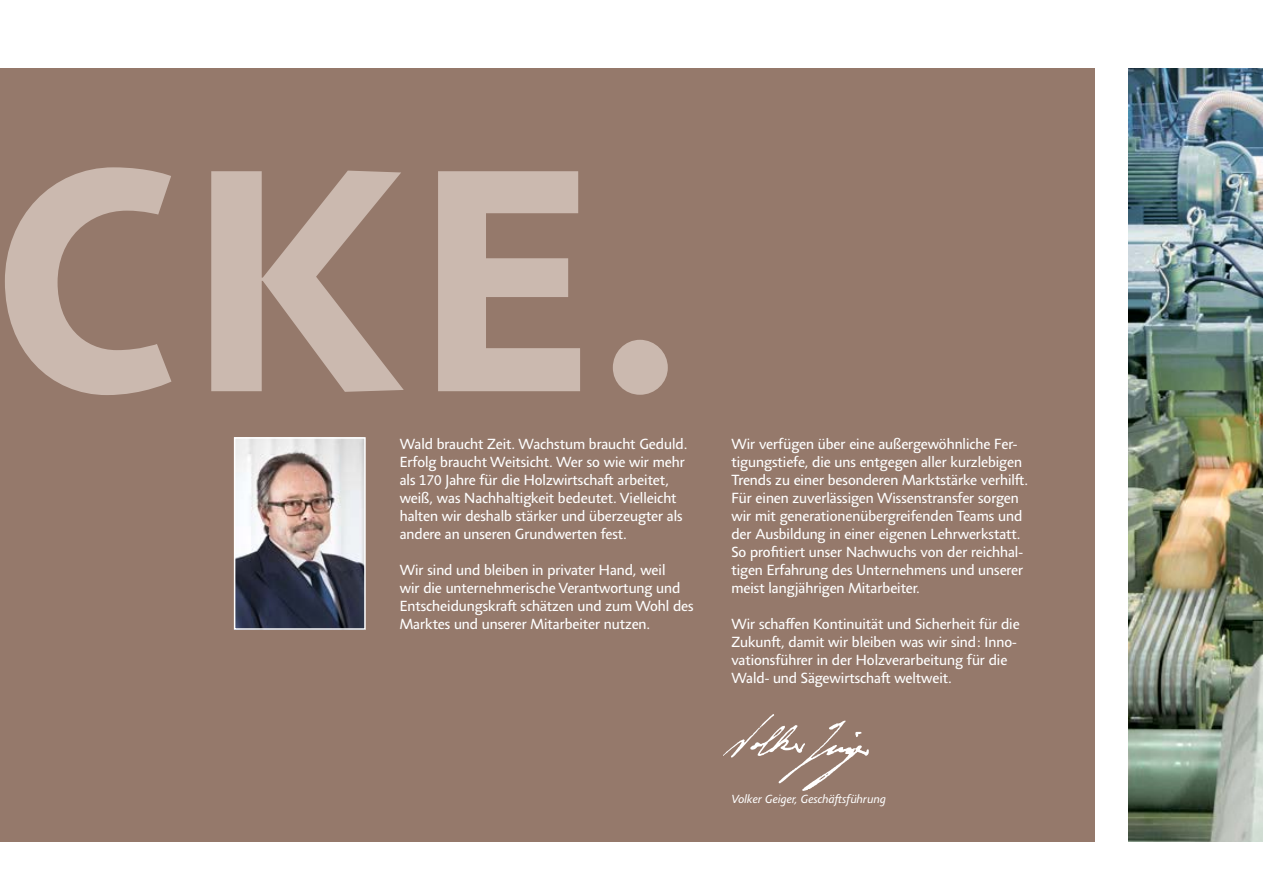
<style>
.page{position:relative;width:1263px;height:893px;background:#fff}
.page>*{position:absolute;margin:0;border:0;box-sizing:border-box;transform-origin:0 0}
.t1{font:700 323.55px "Agilita LT Pro";color:#cbb9af}
.t2{font:15px/18px "Agilita LT Pro";color:#fff}
.t3{font:italic 12px "Agilita LT Pro";color:#fff}
</style>
<div class="page">
<div style="left:0;top:68px;width:1094px;height:774px;background:#95796b"></div>
<img style="left:1129px;top:68px;width:134px;height:774px">
<img style="left:237px;top:440px;width:126px;height:187px">
<div style="left:234px;top:437px;width:132px;height:193px;border:2px solid #fff"></div>
<svg style="left:723px;top:714px;width:146px;height:77px"></svg>
<h1 class="t1" style="left:-7px;top:45px;width:689px">CKE.</h1>
<p class="t2" style="left:400px;top:435px;width:289px">Wald braucht Zeit. Wachstum braucht Geduld.<br>Erfolg braucht Weitsicht. Wer so wie wir mehr als 170 Jahre für die Holzwirtschaft arbeitet, weiß, was Nachhaltigkeit bedeutet. Vielleicht halten wir deshalb stärker und überzeugter als andere an unseren Grundwerten fest.</p>
<p class="t2" style="left:400px;top:561px;width:295px">Wir sind und bleiben in privater Hand, weil<br>wir die unternehmerische Verantwortung und Entscheidungskraft schätzen und zum Wohl des Marktes und unserer Mitarbeiter nutzen.</p>
<p class="t2" style="left:731px;top:435px;width:298px">Wir verfügen über eine außergewöhnliche Fer&shy;tigungstiefe, die uns entgegen aller kurzlebigen Trends zu einer besonderen Marktstärke verhilft.<br>Für einen zuverlässigen Wissenstransfer sorgen wir mit generationenübergreifenden Teams und der Ausbildung in einer eigenen Lehrwerkstatt.<br>So profitiert unser Nachwuchs von der reichhal&shy;tigen Erfahrung des Unternehmens und unserer meist langjährigen Mitarbeiter.</p>
<p class="t2" style="left:731px;top:615px;width:290px">Wir schaffen Kontinuität und Sicherheit für die Zukunft, damit wir bleiben was wir sind: Inno&shy;vationsführer in der Holzverarbeitung für die Wald- und Sägewirtschaft weltweit.</p>
<p class="t3" style="left:731px;top:791px;width:156px">Volker Geiger, Geschäftsführung</p>
</div>
